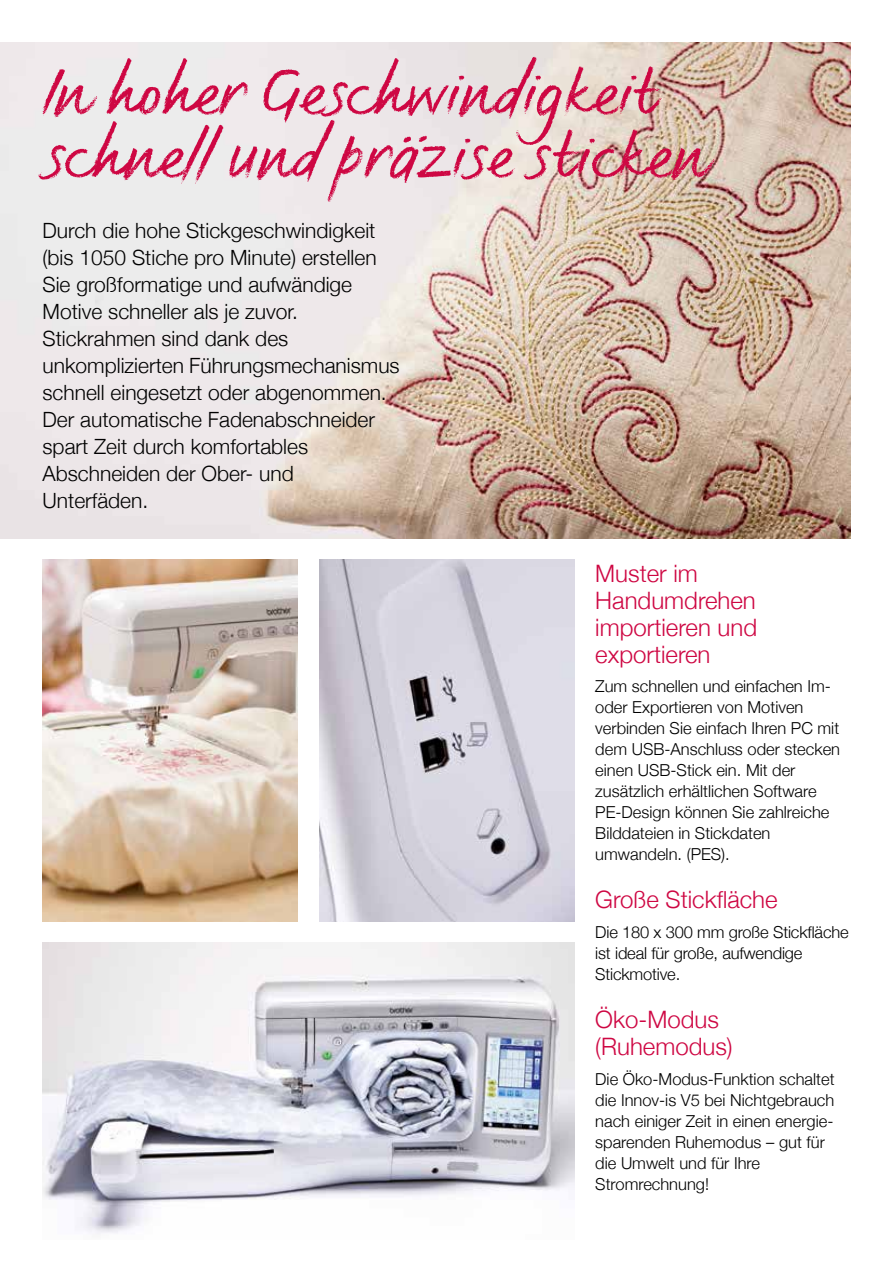
<style>
.page{position:relative;width:893px;height:1263px;background:#fff}
.page>*{position:absolute;margin:0;border:0;box-sizing:border-box;transform-origin:0 0}
.t1{font:66px/63px "FS Sammy";color:#ce0743}
.t2{font:300 24px/27px "Helvetica Neue";color:#ce0743}
.t3{font:300 21px/27px "Helvetica Neue";color:#000}
.t4{font:300 16.5px/21px "Helvetica Neue";color:#000}
</style>
<div class="page">
<img style="left:1px;top:43px;width:849px;height:496px">
<img style="left:43px;top:560px;width:255px;height:361px">
<img style="left:319px;top:560px;width:255px;height:361px">
<img style="left:43px;top:942px;width:531px;height:292px">
<h1 class="t1" style="left:43px;top:59px;width:666px">In hoher Geschwindigkeit schnell und präzise sticken</h1>
<p class="t3" style="left:43px;top:217px;width:359px">Durch die hohe Stickgeschwindigkeit (bis 1050 Stiche pro Minute) erstellen<br>Sie großformatige und aufwändige<br>Motive schneller als je zuvor.<br>Stickrahmen sind dank des unkomplizierten Führungsmechanismus schnell eingesetzt oder abgenommen.<br>Der automatische Fadenabschneider spart Zeit durch komfortables<br>Abschneiden der Ober- und<br>Unterfäden.</p>
<h2 class="t2" style="left:595px;top:559px;width:163px">Muster im<br>Handumdrehen importieren und exportieren</h2>
<p class="t4" style="left:595px;top:675px;width:246px">Zum schnellen und einfachen Im&shy;oder Exportieren von Motiven verbinden Sie einfach Ihren PC mit dem USB-Anschluss oder stecken einen USB-Stick ein. Mit der zusätzlich erhältlichen Software<br>PE-Design können Sie zahlreiche<br>Bilddateien in Stickdaten umwandeln. (PES).</p>
<h2 class="t2" style="left:595px;top:886px;width:184px">Große Stickfläche</h2>
<p class="t4" style="left:595px;top:921px;width:255px">Die 180 x 300 mm große Stickfläche ist ideal für große, aufwendige<br>Stickmotive.</p>
<h2 class="t2" style="left:595px;top:1005px;width:139px">Öko-Modus (Ruhemodus)</h2>
<p class="t4" style="left:595px;top:1068px;width:241px">Die Öko-Modus-Funktion schaltet die Innov-is V5 bei Nichtgebrauch nach einiger Zeit in einen energie&shy;sparenden Ruhemodus – gut für die Umwelt und für Ihre<br>Stromrechnung!</p>
</div>
